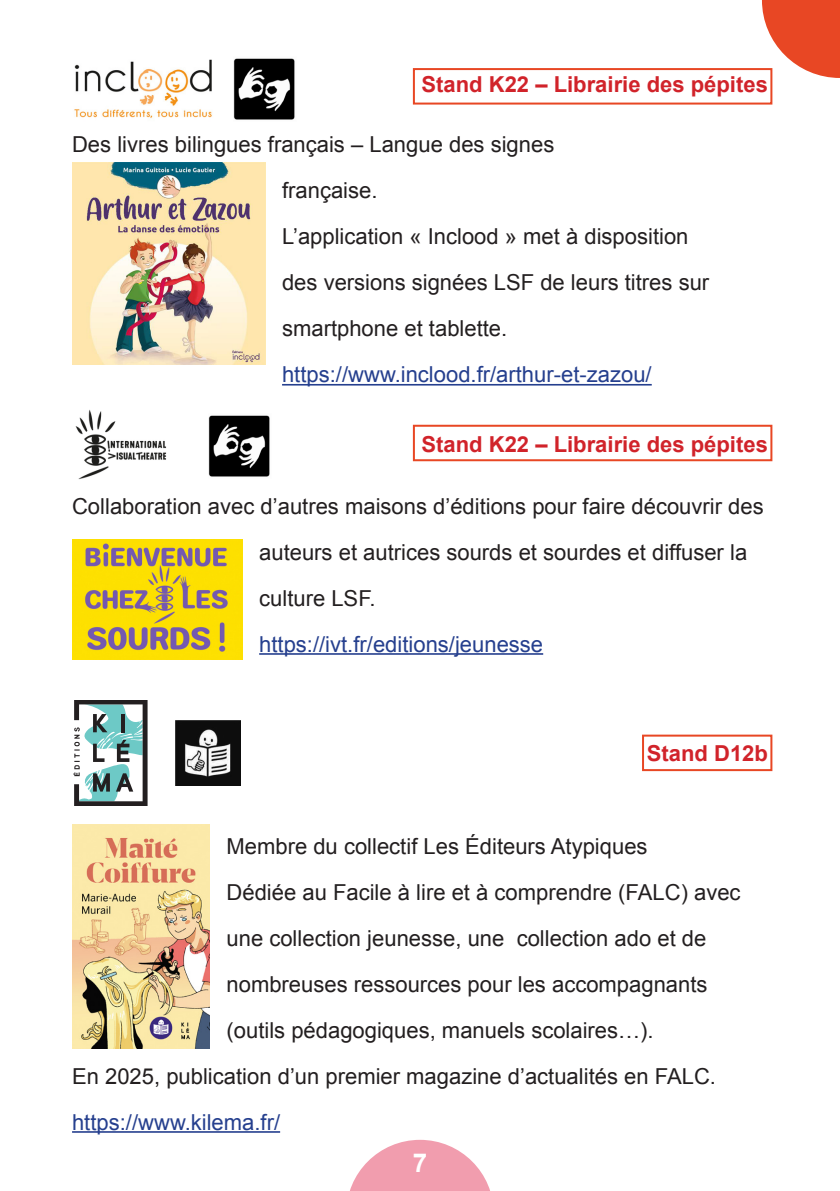
<style>
.page{position:relative;width:840px;height:1191px;background:#fff}
.page>*{position:absolute;margin:0;border:0;box-sizing:border-box;transform-origin:0 0}
.t1{font:700 26px "Arial";color:#fff}
.Corps_1{font:22px/46px "Arial";color:#231f20}
.Corps_1-2{font:22px "Arial";color:#253f8e}
.Corps_1-3{font:700 22px "Arial";color:#d1232a}
</style>
<div class="page">
<svg style="left:350px;top:1139px;width:140px;height:52px"></svg>
<svg style="left:762px;top:0;width:77px;height:78px"></svg>
<hr style="left:282px;top:384px;width:369px;height:1px;background:#253f8e">
<hr style="left:259px;top:653px;width:284px;height:2px;background:#253f8e">
<hr style="left:72px;top:1131px;width:208px;height:1px;background:#253f8e">
<div style="left:412px;top:68px;width:360px;height:37px;border:2px solid #e84724"></div>
<div style="left:412px;top:425px;width:360px;height:36px;border:2px solid #e84724"></div>
<div style="left:641px;top:734px;width:131px;height:37px;border:2px solid #e84724"></div>
<img style="left:74px;top:59px;width:138px;height:59px">
<img style="left:75px;top:409px;width:92px;height:71px">
<svg style="left:73px;top:700px;width:74px;height:105px"></svg>
<img style="left:233px;top:58px;width:62px;height:62px">
<img style="left:208px;top:415px;width:62px;height:62px">
<img style="left:176px;top:720px;width:64px;height:65px">
<img style="left:72px;top:162px;width:193px;height:203px">
<img style="left:72px;top:539px;width:170px;height:120px">
<img style="left:72px;top:824px;width:137px;height:224px">
<p class="Corps_1-3" style="left:421px;top:70px;width:348px">Stand K22 – Librairie des pépites</p>
<p class="Corps_1" style="left:282px;top:122px;width:273px;text-indent:-210px">Des livres bilingues français – Langue des signes française.</p>
<p class="Corps_1" style="left:282px;top:214px;width:428px">L’application « Inclood » met à disposition des versions signées LSF de leurs titres sur smartphone et tablette.</p>
<p class="Corps_1-2" style="left:282px;top:360px;width:371px">https://www.inclood.fr/arthur-et-zazou/</p>
<p class="Corps_1-3" style="left:421px;top:429px;width:348px">Stand K22 – Librairie des pépites</p>
<p class="Corps_1" style="left:259px;top:483px;width:505px;text-indent:-187px">Collaboration avec d’autres maisons d’éditions pour faire découvrir des auteurs et autrices sourds et sourdes et diffuser la culture LSF.</p>
<p class="Corps_1-2" style="left:259px;top:629px;width:285px">https://ivt.fr/editions/jeunesse</p>
<p class="Corps_1-3" style="left:646px;top:739px;width:123px">Stand D12b</p>
<p class="Corps_1" style="left:226px;top:823px;width:422px">Membre du collectif Les Éditeurs Atypiques</p>
<p class="Corps_1" style="left:226px;top:869px;width:515px">Dédiée au Facile à lire et à comprendre (FALC) avec une collection jeunesse, une collection ado et de nombreuses ressources pour les accompagnants (outils pédagogiques, manuels scolaires…).</p>
<p class="Corps_1" style="left:72px;top:1053px;width:645px">En 2025, publication d’un premier magazine d’actualités en FALC.</p>
<p class="Corps_1-2" style="left:72px;top:1107px;width:209px">https://www.kilema.fr/</p>
<p class="t1" style="left:412px;top:1145px;width:16px">7</p>
</div>
